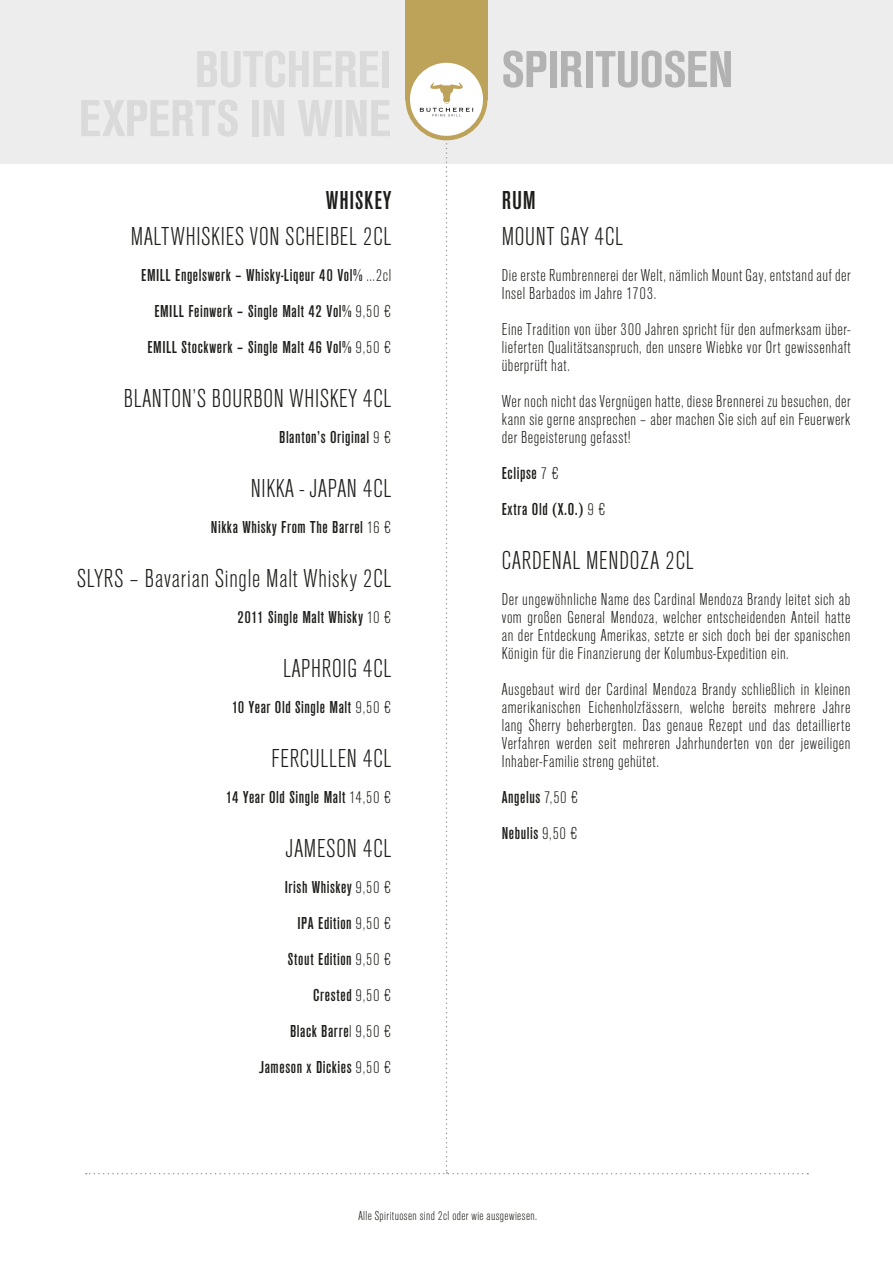
<style>
.page{position:relative;width:893px;height:1263px;background:#fff}
.page>*{position:absolute;margin:0;border:0;box-sizing:border-box;transform-origin:0 0}
.t1{font:700 54px "Ancona Pro Cd";letter-spacing:-.005em;color:#b3b2b2}
.t2{font:300 27px "Ancona Pro Cd";letter-spacing:.03em;color:#1d1d1b}
.t3{font:27px "Ancona Pro Cd";letter-spacing:.03em;color:#1d1d1b}
.t4{font:300 18px/18px "Ancona Pro Cd";letter-spacing:.03em;color:#1d1d1b;text-align:justify}
.t5{font:18px/36px "Ancona Pro Cd";letter-spacing:.03em;color:#1d1d1b}
.t6{font:300 13.5px "Ancona Pro Cd";letter-spacing:.03em;color:#1d1d1b}
.s1{font-weight:300}
</style>
<div class="page">
<div style="left:0;top:0;width:893px;height:164px;background:#ededed"></div>
<div style="left:405px;top:0;width:82px;height:99px;background:#bda25a"></div>
<svg style="left:408px;top:61px;width:77px;height:77px;background:#f6f3ea"></svg>
<div style="left:405px;top:58px;width:82px;height:82px;border:4px solid #bda25a;border-radius:50%"></div>
<svg style="left:420px;top:82px;width:53px;height:34px;background:#ece9df"></svg>
<h2 class="t3" style="left:326px;top:182px;width:67px">WHISKEY</h2>
<h2 class="t2" style="left:131px;top:218px;width:262px">MALTWHISKIES VON SCHEIBEL 2CL</h2>
<p class="t5" style="left:141px;top:256px;width:251px;text-align:right">EMILL Engelswerk – Whisky-Liqeur 40 Vol% <span class="s1">...2cl<br></span>EMILL Feinwerk – Single Malt 42 Vol% <span class="s1">9,50 €<br></span>EMILL Stockwerk – Single Malt 46 Vol% <span class="s1">9,50 €</span></p>
<h2 class="t2" style="left:124px;top:380px;width:269px">BLANTON’S BOURBON WHISKEY 4CL</h2>
<p class="t5" style="left:279px;top:418px;width:114px">Blanton’s Original <span class="s1">9 €</span></p>
<h2 class="t2" style="left:251px;top:470px;width:142px">NIKKA - JAPAN 4CL</h2>
<p class="t5" style="left:211px;top:508px;width:182px">Nikka Whisky From The Barrel <span class="s1">16 €</span></p>
<h2 class="t2" style="left:77px;top:560px;width:316px">SLYRS – Bavarian Single Malt Whisky 2CL</h2>
<p class="t5" style="left:237px;top:598px;width:155px">2011 Single Malt Whisky <span class="s1">10 €</span></p>
<h2 class="t2" style="left:283px;top:650px;width:109px">LAPHROIG 4CL</h2>
<p class="t5" style="left:232px;top:688px;width:161px">10 Year Old Single Malt <span class="s1">9,50 €</span></p>
<h2 class="t2" style="left:272px;top:740px;width:121px">FERCULLEN 4CL</h2>
<p class="t5" style="left:226px;top:778px;width:167px">14 Year Old Single Malt <span class="s1">14,50 €</span></p>
<h2 class="t2" style="left:286px;top:830px;width:107px">JAMESON 4CL</h2>
<p class="t5" style="left:259px;top:868px;width:134px;text-align:right">Irish Whiskey <span class="s1">9,50 €<br></span>IPA Edition <span class="s1">9,50 €<br></span>Stout Edition <span class="s1">9,50 €<br></span>Crested <span class="s1">9,50 €<br></span>Black Barre<span class="s1">l 9,50 €<br></span>Jameson x Dickies <span class="s1">9,50 €</span></p>
<h1 class="t1" style="left:502px;top:28px;width:233px">SPIRITUOSEN</h1>
<h2 class="t3" style="left:502px;top:182px;width:36px">RUM</h2>
<h2 class="t2" style="left:502px;top:218px;width:122px">MOUNT GAY 4CL</h2>
<p class="t4" style="left:502px;top:266px;width:350px">Die erste Rumbrennerei der Welt, nämlich Mount Gay, entstand auf der<br>Insel Barbados im Jahre 1703.</p>
<p class="t4" style="left:502px;top:320px;width:350px">Eine Tradition von über 300 Jahren spricht für den aufmerksam über&shy;lieferten Qualitätsanspruch, den unsere Wiebke vor Ort gewissenhaft überprüft hat.</p>
<p class="t4" style="left:502px;top:392px;width:350px">Wer noch nicht das Vergnügen hatte, diese Brennerei zu besuchen, der kann sie gerne ansprechen – aber machen Sie sich auf ein Feuerwerk der Begeisterung gefasst!</p>
<p class="t5" style="left:502px;top:454px;width:105px">Eclipse <span class="s1">7 €<br></span>Extra Old (X.O.) <span class="s1">9 €</span></p>
<h2 class="t2" style="left:502px;top:542px;width:193px">CARDENAL MENDOZA 2CL</h2>
<p class="t4" style="left:502px;top:590px;width:350px">Der ungewöhnliche Name des Cardinal Mendoza Brandy leitet sich ab vom großen General Mendoza, welcher entscheidenden Anteil hatte an der Entdeckung Amerikas, setzte er sich doch bei der spanischen Königin für die Finanzierung der Kolumbus-Expedition ein.</p>
<p class="t4" style="left:502px;top:680px;width:350px">Ausgebaut wird der Cardinal Mendoza Brandy schließlich in kleinen amerikanischen Eichenholzfässern, welche bereits mehrere Jahre lang Sherry beherbergten. Das genaue Rezept und das detaillierte Verfahren werden seit mehreren Jahrhunderten von der jeweiligen Inhaber-Familie streng gehütet.</p>
<p class="t5" style="left:502px;top:778px;width:78px">Angelus <span class="s1">7,50 €<br></span>Nebulis <span class="s1">9,50 €</span></p>
<p class="t6" style="left:358px;top:1207px;width:180px">Alle Spirituosen sind 2cl oder wie ausgewiesen.</p>
</div>
